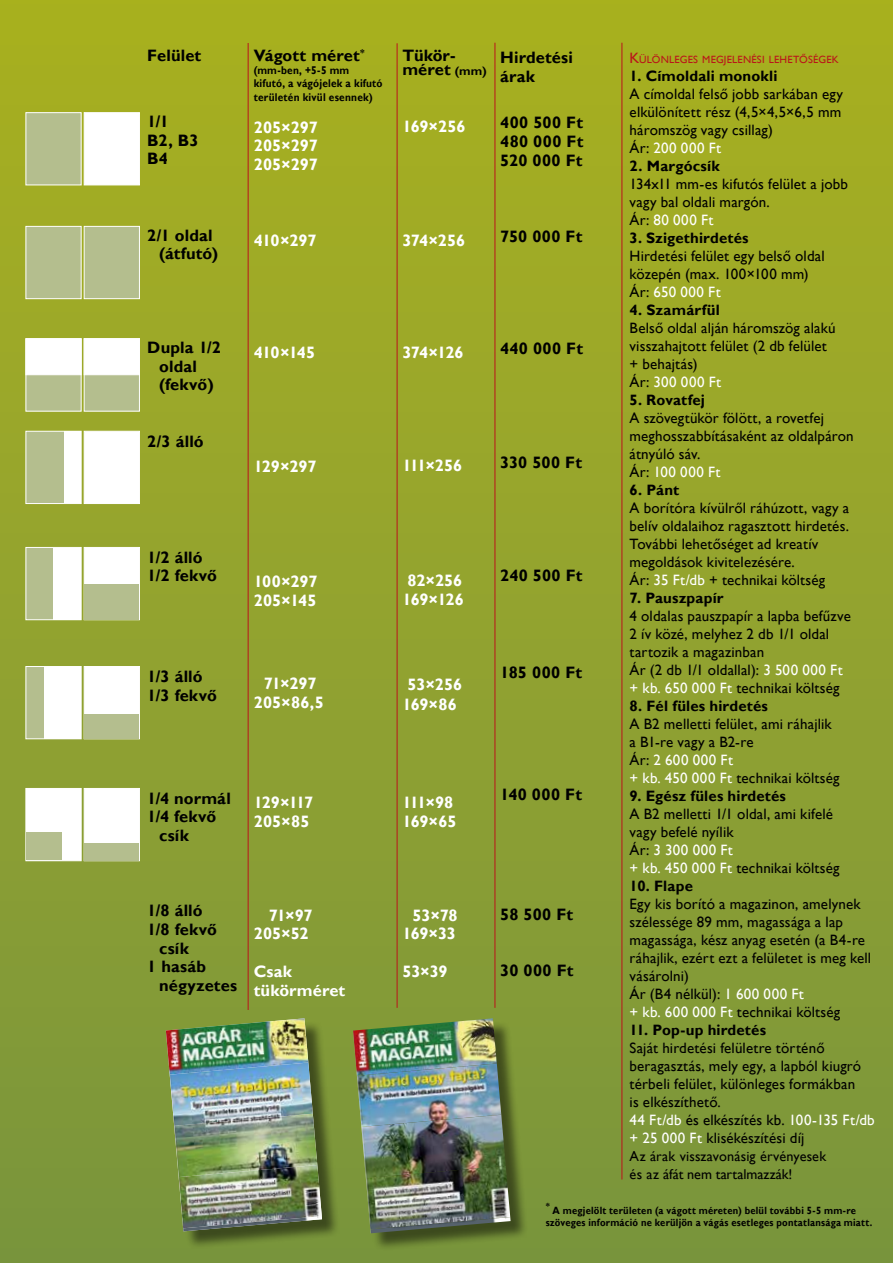
<style>
.page{position:relative;width:893px;height:1263px;background:#fff}
.page>*{position:absolute;margin:0;border:0;box-sizing:border-box;transform-origin:0 0}
.t1{font:700 16.5px/18.8px "Gill Sans";letter-spacing:.01em;color:#000}
.t2{font:700 16.5px/18.8px "Gill Sans";letter-spacing:-.005em;color:#fff}
.t3{font:700 16.5px/18.8px "Gill Sans";letter-spacing:-.035em;color:#fff}
.t4{font:15px/18px "Gill Sans";letter-spacing:.01em;color:#000}
.t5{font:700 15px "Gill Sans";letter-spacing:.01em;color:#000}
.t6{font:14.25px/18px "Gill Sans";letter-spacing:.01em;color:#000}
.t7{font:700 11.25px/13.5px "Gill Sans";letter-spacing:.02em;color:#000;scale:.9 1}
.t8{font:700 10.5px/12.6px "Gill Sans";letter-spacing:.025em;color:#000;scale:.9 1}
.t9{font:10.5px "Gill Sans";letter-spacing:.02em;color:#ba141a}
.s1{font-size:12px}
.s2{font-size:15px}
.s3{color:#fff}
</style>
<div class="page">
<div style="left:0;top:0;width:893px;height:1263px;background:linear-gradient(to bottom,#a9b020,#7a953d)"></div>
<div style="left:26px;top:112px;width:56px;height:73px;background:#b4be8e;border:1px solid #fff"></div>
<div style="left:84px;top:112px;width:56px;height:73px;background:#fff;border:1px solid #fff"></div>
<div style="left:26px;top:226px;width:56px;height:73px;background:#b4be8e;border:1px solid #fff"></div>
<div style="left:84px;top:226px;width:56px;height:73px;background:#b4be8e;border:1px solid #fff"></div>
<div style="left:26px;top:431px;width:56px;height:73px;background:#b4be8e;border:1px solid #fff"></div>
<div style="left:84px;top:431px;width:56px;height:73px;background:#fff;border:1px solid #fff"></div>
<div style="left:26px;top:547px;width:56px;height:73px;background:#b4be8e;border:1px solid #fff"></div>
<div style="left:84px;top:547px;width:56px;height:73px;background:#fff;border:1px solid #fff"></div>
<div style="left:26px;top:666px;width:56px;height:73px;background:#b4be8e;border:1px solid #fff"></div>
<div style="left:84px;top:666px;width:56px;height:73px;background:#fff;border:1px solid #fff"></div>
<div style="left:26px;top:788px;width:56px;height:73px;background:#fff;border:1px solid #fff"></div>
<div style="left:84px;top:788px;width:56px;height:73px;background:#fff;border:1px solid #fff"></div>
<div style="left:26px;top:338px;width:56px;height:74px;background:#b4be8e"></div>
<div style="left:84px;top:338px;width:56px;height:74px;background:#b4be8e;border:1px solid #fff"></div>
<div style="left:26px;top:338px;width:56px;height:37px;background:#fff;border:1px solid #fff"></div>
<div style="left:64px;top:432px;width:17px;height:71px;background:#fff"></div>
<div style="left:54px;top:548px;width:27px;height:71px;background:#fff"></div>
<div style="left:45px;top:667px;width:36px;height:71px;background:#fff"></div>
<div style="left:26px;top:832px;width:36px;height:28px;background:#b4be8e"></div>
<div style="left:84px;top:843px;width:55px;height:17px;background:#b4be8e"></div>
<div style="left:85px;top:584px;width:54px;height:35px;background:#b4be8e"></div>
<div style="left:85px;top:714px;width:54px;height:24px;background:#b4be8e"></div>
<div style="left:84px;top:338px;width:56px;height:37px;background:#fff"></div>
<hr style="left:248px;top:43px;width:1px;height:967px;background:#ba141a">
<hr style="left:397px;top:43px;width:1px;height:965px;background:#ba141a">
<hr style="left:495px;top:43px;width:1px;height:965px;background:#ba141a">
<hr style="left:622px;top:43px;width:1px;height:1136px;background:#ba141a">
<div style="left:169px;top:1021px;width:171px;height:228px;background:#000;opacity:.5"></div>
<svg style="left:166px;top:1018px;width:156px;height:213px"></svg>
<img style="left:166px;top:1018px;width:142px;height:57px">
<img style="left:170px;top:1062px;width:143px;height:64px">
<img style="left:174px;top:1114px;width:143px;height:63px">
<img style="left:179px;top:1165px;width:143px;height:63px">
<img style="left:183px;top:1216px;width:139px;height:15px">
<div style="left:356px;top:1021px;width:173px;height:231px;background:#000;opacity:.5"></div>
<img style="left:353px;top:1018px;width:144px;height:58px">
<img style="left:357px;top:1063px;width:144px;height:64px">
<img style="left:361px;top:1115px;width:145px;height:63px">
<img style="left:366px;top:1166px;width:144px;height:63px">
<img style="left:370px;top:1217px;width:141px;height:16px">
<p class="t1" style="left:147px;top:47px;width:55px">Felület</p>
<p class="t1" style="left:147px;top:112px;width:53px">1/1<br>B2, B3<br>B4</p>
<p class="t1" style="left:254px;top:46px;width:113px">Vágott méret<sup>*</sup></p>
<p class="t7" style="left:254px;top:64px;width:145px">(mm-ben, +5-5 mm kifutó, a vágójelek a kifutó területén kivül esennek)</p>
<p class="t2" style="left:254px;top:118px;width:66px;text-align:justify">205×297<br>205×297<br>205×297</p>
<p class="t1" style="left:402px;top:49px;width:86px;line-height:14.4px">Tükör&shy;méret <span class="s1">(mm)</span></p>
<p class="t2" style="left:402px;top:118px;width:65px">169×256</p>
<p class="t1" style="left:500px;top:48px;width:74px;line-height:19.8px">Hirdetési árak</p>
<p class="t1" style="left:500px;top:114px;width:85px;text-align:justify">400 500 Ft 480 000 Ft 520 000 Ft</p>
<p class="t1" style="left:159px;top:226px;width:60px;text-indent:-12px">2/1 oldal (átfutó)</p>
<p class="t2" style="left:254px;top:231px;width:64px">410×297</p>
<p class="t2" style="left:402px;top:231px;width:64px">374×256</p>
<p class="t1" style="left:500px;top:228px;width:84px">750 000 Ft</p>
<p class="t1" style="left:159px;top:338px;width:63px;text-indent:-12px">Dupla 1/2 oldal (fekvő)</p>
<p class="t2" style="left:254px;top:344px;width:63px">410×145</p>
<p class="t2" style="left:402px;top:343px;width:63px">374×126</p>
<p class="t1" style="left:500px;top:340px;width:84px">440 000 Ft</p>
<p class="t1" style="left:147px;top:432px;width:58px">2/3 álló</p>
<p class="t2" style="left:254px;top:457px;width:64px">129×297</p>
<p class="t2" style="left:402px;top:456px;width:61px">111×256</p>
<p class="t1" style="left:500px;top:454px;width:83px">330 500 Ft</p>
<p class="t1" style="left:147px;top:548px;width:71px">1/2 álló<br>1/2 fekvő</p>
<p class="t2" style="left:254px;top:573px;width:65px">100×297<br>205×145</p>
<p class="t2" style="left:402px;top:572px;width:63px;text-align:center">82×256<br>169×126</p>
<p class="t1" style="left:500px;top:566px;width:84px">240 500 Ft</p>
<p class="t1" style="left:147px;top:667px;width:71px">1/3 álló<br>1/3 fekvő</p>
<p class="t2" style="left:254px;top:675px;width:72px;text-align:center">71×297<br>205×86,5</p>
<p class="t2" style="left:402px;top:675px;width:61px;line-height:19.8px;text-align:center">53×256<br>169×86</p>
<p class="t1" style="left:500px;top:663px;width:83px">185 000 Ft</p>
<p class="t1" style="left:147px;top:789px;width:85px">1/4 normál</p>
<p class="t1" style="left:147px;top:808px;width:71px">1/4 fekvő</p>
<p class="t1" style="left:159px;top:827px;width:31px">csík</p>
<p class="t2" style="left:254px;top:793px;width:61px">129×117<br>205×85</p>
<p class="t3" style="left:402px;top:793px;width:56px">111×98<br>169×65</p>
<p class="t1" style="left:500px;top:786px;width:83px">140 000 Ft</p>
<p class="t1" style="left:147px;top:902px;width:57px">1/8 álló</p>
<p class="t1" style="left:147px;top:920px;width:71px">1/8 fekvő</p>
<p class="t1" style="left:159px;top:939px;width:31px">csík</p>
<p class="t1" style="left:147px;top:958px;width:60px">1 hasáb</p>
<p class="t1" style="left:159px;top:977px;width:79px">négyzetes</p>
<p class="t2" style="left:254px;top:906px;width:61px;text-align:right">71×97<br>205×52</p>
<p class="t2" style="left:254px;top:962px;width:93px">Csak tükörméret</p>
<p class="t2" style="left:402px;top:906px;width:57px;text-align:right">53×78<br>169×33</p>
<p class="t2" style="left:402px;top:962px;width:47px">53×39</p>
<p class="t1" style="left:500px;top:905px;width:74px">58 500 Ft</p>
<p class="t1" style="left:500px;top:961px;width:75px">30 000 Ft</p>
<p class="t9" style="left:630px;top:53px;width:210px"><span class="s2">K</span>ÜLÖNLEGES MEGJELENÉSI LEHETŐSÉGEK</p>
<p class="t5" style="left:630px;top:67px;width:149px">1. Címoldali monokli</p>
<p class="t4" style="left:630px;top:85px;width:215px">A címoldal felső jobb sarkában egy elkülönített rész (4,5×4,5×6,5 mm háromszög vagy csillag)<br>Ár: <span class="s3">200 000 Ft</span></p>
<p class="t5" style="left:630px;top:157px;width:92px">2. Margócsík</p>
<p class="t4" style="left:630px;top:175px;width:220px">134x11 mm-es kifutós felület a jobb vagy bal oldali margón.<br>Ár: <span class="s3">80 000 Ft</span></p>
<p class="t5" style="left:630px;top:229px;width:120px">3. Szigethirdetés</p>
<p class="t4" style="left:630px;top:247px;width:197px">Hirdetési felület egy belső oldal közepén (max. 100×100 mm)<br>Ár: <span class="s3">650 000 Ft</span></p>
<p class="t5" style="left:630px;top:301px;width:92px">4. Szamárfül</p>
<p class="t4" style="left:630px;top:319px;width:207px">Belső oldal alján háromszög alakú visszahajtott felület (2 db felület + behajtás)<br>Ár: <span class="s3">300 000 Ft</span></p>
<p class="t5" style="left:630px;top:391px;width:77px">5. Rovatfej</p>
<p class="t4" style="left:630px;top:409px;width:226px">A szövegtükör fölött, a rovetfej meghosszabbításaként az oldalpáron átnyúló sáv.<br>Ár: <span class="s3">100 000 Ft</span></p>
<p class="t5" style="left:630px;top:481px;width:51px">6. Pánt</p>
<p class="t4" style="left:630px;top:499px;width:221px">A borítóra kívülről ráhúzott, vagy a belív oldalaihoz ragasztott hirdetés.<br>További lehetőséget ad kreatív megoldások kivitelezésére.<br>Ár: <span class="s3">35 Ft/db</span> + technikai költség</p>
<p class="t5" style="left:630px;top:589px;width:95px">7. Pauszpapír</p>
<p class="t4" style="left:630px;top:607px;width:223px">4 oldalas pauszpapír a lapba befűzve<br>2 ív közé, melyhez 2 db 1/1 oldal tartozik a magazinban<br>Ár (2 db 1/1 oldallal): <span class="s3">3 500 000 Ft + kb. 650 000 Ft</span> technikai költség</p>
<p class="t5" style="left:630px;top:697px;width:140px">8. Fél füles hirdetés</p>
<p class="t4" style="left:630px;top:715px;width:211px">A B2 melletti felület, ami ráhajlik a B1-re vagy a B2-re<br>Ár: <span class="s3">2 600 000 Ft<br>+ kb. 450 000 Ft</span> technikai költség</p>
<p class="t5" style="left:630px;top:787px;width:158px">9. Egész füles hirdetés</p>
<p class="t4" style="left:630px;top:805px;width:211px">A B2 melletti 1/1 oldal, ami kifelé vagy befelé nyílik<br>Ár: <span class="s3">3 300 000 Ft<br>+ kb. 450 000 Ft</span> technikai költség</p>
<p class="t5" style="left:630px;top:877px;width:65px">10. Flape</p>
<p class="t4" style="left:630px;top:895px;width:243px">Egy kis borító a magazinon, amelynek szélessége 89 mm, magassága a lap magassága, kész anyag esetén (a B4-re ráhajlik, ezért ezt a felületet is meg kell vásárolni)<br>Ár (B4 nélkül): <span class="s3">1 600 000 Ft<br>+ kb. 600 000 Ft</span> technikai költség</p>
<p class="t5" style="left:630px;top:1021px;width:138px">11. Pop-up hirdetés</p>
<p class="t4" style="left:630px;top:1039px;width:247px">Saját hirdetési felületre történő beragasztás, mely egy, a lapból kiugró térbeli felület, különleges formákban<br>is elkészíthető.<br><span class="s3">44 Ft/db</span> és elkészítés kb. <span class="s3">100-135 Ft/db + 25 000 Ft</span> klisékészítési díj</p>
<p class="t6" style="left:630px;top:1147px;width:198px">Az árak visszavonásig érvényesek és az áfát nem tartalmazzák!</p>
<p class="t8" style="left:546px;top:1204px;width:364px"><sup>*</sup> A megjelölt területen (a vágott méreten) belül további 5-5 mm-re szöveges információ ne kerüljön a vágás esetleges pontatlansága miatt.</p>
</div>
